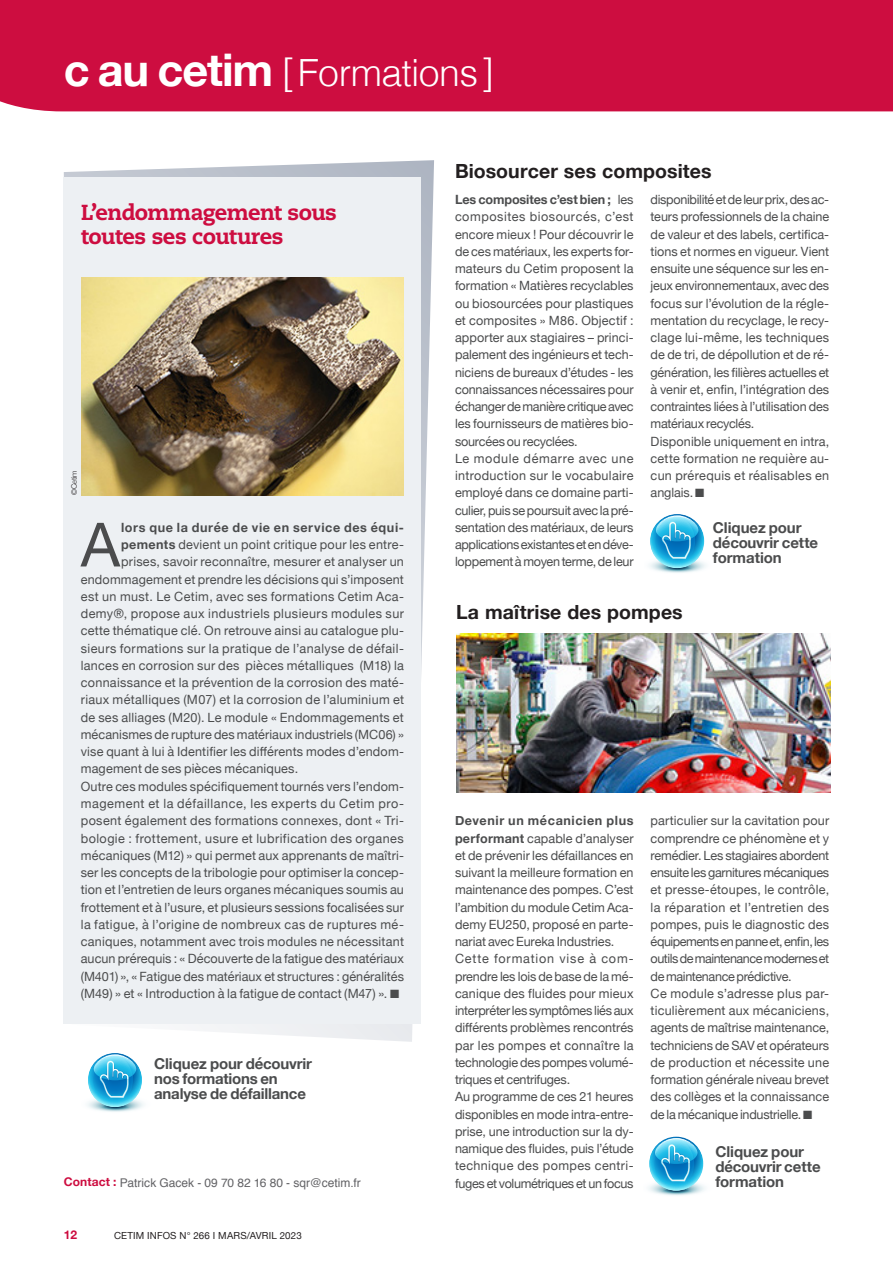
<style>
.page{position:relative;width:893px;height:1263px;background:#fff}
.page>*{position:absolute;margin:0;border:0;box-sizing:border-box;transform-origin:0 0}
.t1{font:61.05px "Helvetica Neue";color:#4b4c4d}
.t2{font:300 37.5px "Helvetica";letter-spacing:-.015em;color:#fff}
.t3{font:800 21.75px/24px "Caecilia";letter-spacing:-.025em;color:#cd0d40}
.t4{font:700 19.5px "Helvetica Neue";letter-spacing:.005em;color:#231f20}
.t5{font:700 15px/15px "Helvetica Neue";letter-spacing:-.01em;color:#4b4c4d}
.t6{font:12.75px/17.2px "Helvetica Neue";letter-spacing:.005em;color:#4b4c4d}
.t7{font:12.75px "Helvetica Neue";letter-spacing:.035em;color:#4b4c4d}
.t8{font:12.75px "Helvetica Neue";letter-spacing:.025em;color:#4b4c4d}
.t9{font:12.75px "Helvetica Neue";letter-spacing:.03em;color:#4b4c4d}
.t10{font:12.75px "Helvetica Neue";letter-spacing:.04em;color:#4b4c4d}
.t11{font:700 12.75px "Helvetica Neue";letter-spacing:.05em;color:#4b4c4d}
.t12{font:12px "Helvetica";color:#636366}
.t13{font:700 12px "Helvetica Neue";color:#cd0d40}
.t14{font:9.75px "Helvetica Neue";letter-spacing:.015em;color:#231f20}
.t15{font:300 7.5px "Helvetica Neue";letter-spacing:-.005em;color:#231f20}
.s1{font-family:"Helvetica Neue";font-weight:700;font-size:45px}
.s2{font-weight:700}
.s3{font-family:"Helvetica Neue";font-weight:700;color:#cd0d40}
</style>
<div class="page">
<svg style="left:87px;top:1053px;width:57px;height:59px"></svg>
<div style="left:0;top:0;width:893px;height:111px;background:#cd0d40"></div>
<svg style="left:64px;top:160px;width:370px;height:882px"></svg>
<div style="left:64px;top:177px;width:357px;height:847px;background:#edf0f3"></div>
<img style="left:82px;top:278px;width:322px;height:218px">
<svg style="left:649px;top:515px;width:57px;height:58px"></svg>
<svg style="left:649px;top:1137px;width:56px;height:59px"></svg>
<img style="left:456px;top:633px;width:374px;height:160px">
<h2 class="t2" style="left:64px;top:41px;width:432px"><span class="s1">c au cetim</span> [Formations]</h2>
<h3 class="t3" style="left:81px;top:200px;width:258px">L’endommagement sous toutes ses coutures</h3>
<p class="t15" style="left:68px;top:495px;width:26px;rotate:-90deg">©Cetim</p>
<h1 class="t1" style="left:81px;top:501px;width:41px">A</h1>
<p class="t11" style="left:121px;top:517px;width:284px">lors que la durée de vie en service des équi-</p>
<p class="t6" style="left:121px;top:537px;width:284px"><span class="s2">pements</span> devient un point critique pour les entre-</p>
<p class="t6" style="left:121px;top:554px;width:284px">prises, savoir reconnaître, mesurer et analyser un</p>
<p class="t6" style="left:81px;top:571px;width:325px">endommagement et prendre les décisions qui s’imposent</p>
<p class="t9" style="left:81px;top:587px;width:325px">est un must. Le Cetim, avec ses formations Cetim Aca-</p>
<p class="t7" style="left:81px;top:604px;width:325px">demy®, propose aux industriels plusieurs modules sur</p>
<p class="t6" style="left:81px;top:623px;width:325px">cette thématique clé. On retrouve ainsi au catalogue plu-</p>
<p class="t7" style="left:81px;top:639px;width:325px">sieurs formations sur la pratique de l’analyse de défail-</p>
<p class="t6" style="left:81px;top:657px;width:325px">lances en corrosion sur des pièces métalliques (M18) la</p>
<p class="t8" style="left:81px;top:673px;width:325px">connaissance et la prévention de la corrosion des maté-</p>
<p class="t8" style="left:81px;top:691px;width:325px">riaux métalliques (M07) et la corrosion de l’aluminium et</p>
<p class="t6" style="left:81px;top:709px;width:325px">de ses alliages (M20). Le module « Endommagements et</p>
<p class="t6" style="left:81px;top:726px;width:325px">mécanismes de rupture des matériaux industriels (MC06) »</p>
<p class="t6" style="left:81px;top:744px;width:325px">vise quant à lui à Identifier les différents modes d’endom-</p>
<p class="t6" style="left:81px;top:761px;width:219px">magement de ses pièces mécaniques.</p>
<p class="t6" style="left:81px;top:778px;width:325px">Outre ces modules spécifiquement tournés vers l’endom-</p>
<p class="t10" style="left:81px;top:794px;width:325px">magement et la défaillance, les experts du Cetim pro-</p>
<p class="t9" style="left:81px;top:811px;width:325px">posent également des formations connexes, dont « Tri-</p>
<p class="t7" style="left:81px;top:829px;width:325px">bologie : frottement, usure et lubrification des organes</p>
<p class="t6" style="left:81px;top:847px;width:325px">mécaniques (M12) » qui permet aux apprenants de maîtri-</p>
<p class="t6" style="left:81px;top:864px;width:325px">ser les concepts de la tribologie pour optimiser la concep-</p>
<p class="t6" style="left:81px;top:882px;width:325px">tion et l’entretien de leurs organes mécaniques soumis au</p>
<p class="t6" style="left:81px;top:899px;width:325px">frottement et à l’usure, et plusieurs sessions focalisées sur</p>
<p class="t7" style="left:81px;top:915px;width:325px">la fatigue, à l’origine de nombreux cas de ruptures mé-</p>
<p class="t6" style="left:81px;top:933px;width:325px">caniques, notamment avec trois modules ne nécessitant</p>
<p class="t6" style="left:81px;top:951px;width:325px">aucun prérequis : « Découverte de la fatigue des matériaux</p>
<p class="t6" style="left:81px;top:968px;width:325px">(M401) », « Fatigue des matériaux et structures : généralités</p>
<p class="t6" style="left:81px;top:985px;width:320px">(M49) » et « Introduction à la fatigue de contact (M47) ». ■</p>
<p class="t5" style="left:154px;top:1057px;width:159px">Cliquez pour découvrir nos formations en analyse de défaillance</p>
<p class="t12" style="left:64px;top:1173px;width:299px"><span class="s3">Contact :</span> Patrick Gacek - 09 70 82 16 80 - sqr@cetim.fr</p>
<p class="t13" style="left:64px;top:1225px;width:15px">12</p>
<p class="t14" style="left:114px;top:1229px;width:189px">CETIM INFOS N° 266 I MARS/AVRIL 2023</p>
<h3 class="t4" style="left:455px;top:156px;width:258px">Biosourcer ses composites</h3>
<p class="t6" style="left:651px;top:192px;width:180px">disponibilité et de leur prix, des ac&shy;teurs professionnels de la chaine de valeur et des labels, certifica&shy;tions et normes en vigueur. Vient ensuite une séquence sur les en&shy;jeux environnementaux, avec des focus sur l’évolution de la régle&shy;mentation du recyclage, le recy&shy;clage lui-même, les techniques de de tri, de dépollution et de ré&shy;génération, les filières actuelles et à venir et, enfin, l’intégration des contraintes liées à l’utilisation des matériaux recyclés.<br>Disponible uniquement en intra, cette formation ne requière au&shy;cun prérequis et réalisables en anglais. ■</p>
<p class="t5" style="left:713px;top:520px;width:107px">Cliquez pour découvrir cette formation</p>
<p class="t6" style="left:455px;top:192px;width:180px"><span class="s2">Les composites c’est bien ;</span> les composites biosourcés, c’est encore mieux ! Pour découvrir le de ces matériaux, les experts for&shy;mateurs du Cetim proposent la formation « Matières recyclables ou biosourcées pour plastiques et composites » M86. Objectif : apporter aux stagiaires – princi&shy;palement des ingénieurs et tech&shy;niciens de bureaux d’études - les connaissances nécessaires pour échanger de manière critique avec les fournisseurs de matières bio&shy;sourcées ou recyclées.<br>Le module démarre avec une introduction sur le vocabulaire employé dans ce domaine parti&shy;culier, puis se poursuit avec la pré&shy;sentation des matériaux, de leurs applications existantes et en déve&shy;loppement à moyen terme, de leur</p>
<h3 class="t4" style="left:456px;top:597px;width:228px">La maîtrise des pompes</h3>
<p class="t6" style="left:455px;top:813px;width:180px"><span class="s2">Devenir un mécanicien plus performant</span> capable d’analyser et de prévenir les défaillances en suivant la meilleure formation en maintenance des pompes. C’est l’ambition du module Cetim Aca&shy;demy EU250, proposé en parte&shy;nariat avec Eureka Industries.<br>Cette formation vise à com&shy;prendre les lois de base de la mé&shy;canique des fluides pour mieux interpréter les symptômes liés aux différents problèmes rencontrés par les pompes et connaître la technologie des pompes volumé&shy;triques et centrifuges.<br>Au programme de ces 21 heures disponibles en mode intra-entre&shy;prise, une introduction sur la dy&shy;namique des fluides, puis l’étude technique des pompes centri&shy;fuges et volumétriques et un focus</p>
<p class="t6" style="left:651px;top:813px;width:180px">particulier sur la cavitation pour comprendre ce phénomène et y remédier. Les stagiaires abordent ensuite les garnitures mécaniques et presse-étoupes, le contrôle, la réparation et l’entretien des pompes, puis le diagnostic des équipements en panne et, enfin, les outils de maintenance modernes et de maintenance prédictive.<br>Ce module s’adresse plus par&shy;ticulièrement aux mécaniciens, agents de maîtrise maintenance, techniciens de SAV et opérateurs de production et nécessite une formation générale niveau brevet des collèges et la connaissance de la mécanique industrielle. ■</p>
<p class="t5" style="left:715px;top:1144px;width:107px">Cliquez pour découvrir cette formation</p>
</div>
